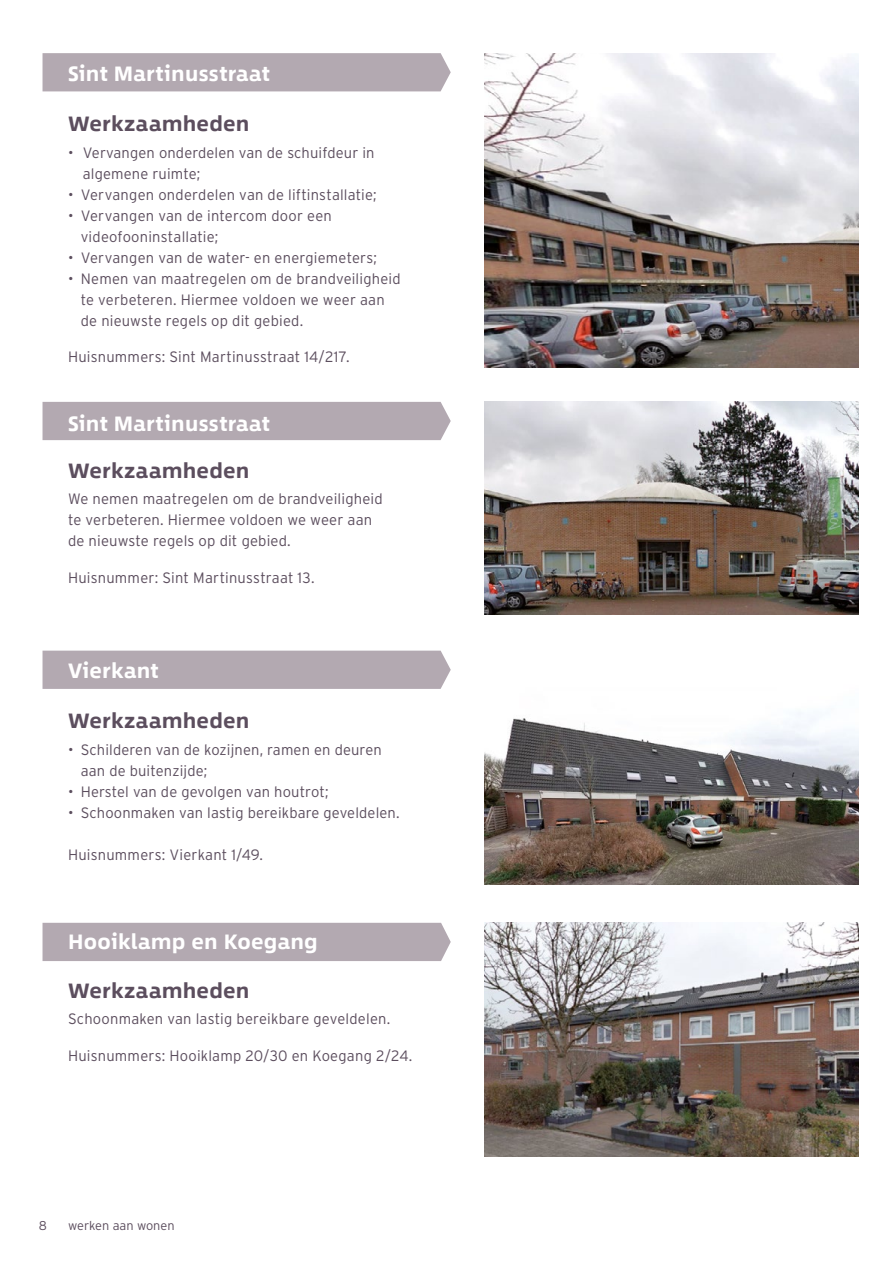
<style>
.page{position:relative;width:893px;height:1263px;background:#fff}
.page>*{position:absolute;margin:0;border:0;box-sizing:border-box;transform-origin:0 0}
.t1{font:700 21px "Between 1";letter-spacing:.015em;color:#fff}
.t2{font:700 21px "Between 1";letter-spacing:.015em;color:#5c4e5e}
.t3{font:300 15px/21px "Interstate";letter-spacing:.01em;color:#5c4e5e}
.t4{font:300 12.75px "Interstate";color:#5c4e5e}
</style>
<div class="page">
<div style="left:43px;top:651px;width:408px;height:38px;background:#b3a9b1"></div>
<img style="left:485px;top:712px;width:374px;height:172px">
<div style="left:43px;top:923px;width:408px;height:38px;background:#b3a9b1"></div>
<img style="left:485px;top:923px;width:374px;height:234px">
<div style="left:43px;top:402px;width:408px;height:38px;background:#b3a9b1"></div>
<div style="left:43px;top:53px;width:408px;height:38px;background:#b3a9b1"></div>
<img style="left:485px;top:53px;width:374px;height:315px">
<img style="left:485px;top:402px;width:374px;height:212px">
<h1 class="t1" style="left:68px;top:61px;width:203px">Sint Martinusstraat</h1>
<h1 class="t2" style="left:68px;top:111px;width:183px">Werkzaamheden</h1>
<p class="t3" style="left:83px;top:142px;width:293px;text-indent:-15px">• Vervangen onderdelen van de schuifdeur in algemene ruimte;</p>
<p class="t3" style="left:68px;top:184px;width:310px">• Vervangen onderdelen van de liftinstallatie;</p>
<p class="t3" style="left:81px;top:205px;width:253px;text-indent:-13px">• Vervangen van de intercom door een videofooninstallatie;</p>
<p class="t3" style="left:68px;top:247px;width:310px">• Vervangen van de water- en energiemeters;</p>
<p class="t3" style="left:81px;top:268px;width:321px;text-indent:-13px">• Nemen van maatregelen om de brandveiligheid te verbeteren. Hiermee voldoen we weer aan de nieuwste regels op dit gebied.</p>
<p class="t3" style="left:68px;top:346px;width:283px">Huisnummers: Sint Martinusstraat 14/217.</p>
<h1 class="t1" style="left:68px;top:410px;width:203px">Sint Martinusstraat</h1>
<h1 class="t2" style="left:68px;top:457px;width:183px">Werkzaamheden</h1>
<p class="t3" style="left:68px;top:488px;width:316px">We nemen maatregelen om de brandveiligheid te verbeteren. Hiermee voldoen we weer aan de nieuwste regels op dit gebied.</p>
<p class="t3" style="left:68px;top:567px;width:248px">Huisnummer: Sint Martinusstraat 13.</p>
<h1 class="t1" style="left:68px;top:658px;width:92px">Vierkant</h1>
<h1 class="t2" style="left:68px;top:708px;width:183px">Werkzaamheden</h1>
<p class="t3" style="left:81px;top:739px;width:302px;text-indent:-13px">• Schilderen van de kozijnen, ramen en deuren aan de buitenzijde;</p>
<p class="t3" style="left:68px;top:781px;width:262px">• Herstel van de gevolgen van houtrot;</p>
<p class="t3" style="left:68px;top:802px;width:333px">• Schoonmaken van lastig bereikbare geveldelen.</p>
<p class="t3" style="left:68px;top:844px;width:197px">Huisnummers: Vierkant 1/49.</p>
<h1 class="t1" style="left:68px;top:928px;width:251px">Hooiklamp en Koegang</h1>
<h1 class="t2" style="left:68px;top:977px;width:183px">Werkzaamheden</h1>
<p class="t3" style="left:68px;top:1008px;width:324px">Schoonmaken van lastig bereikbare geveldelen.</p>
<p class="t3" style="left:68px;top:1045px;width:346px">Huisnummers: Hooiklamp 20/30 en Koegang 2/24.</p>
<p class="t4" style="left:39px;top:1218px;width:10px">8</p>
<p class="t4" style="left:68px;top:1218px;width:108px">werken aan wonen</p>
</div>
